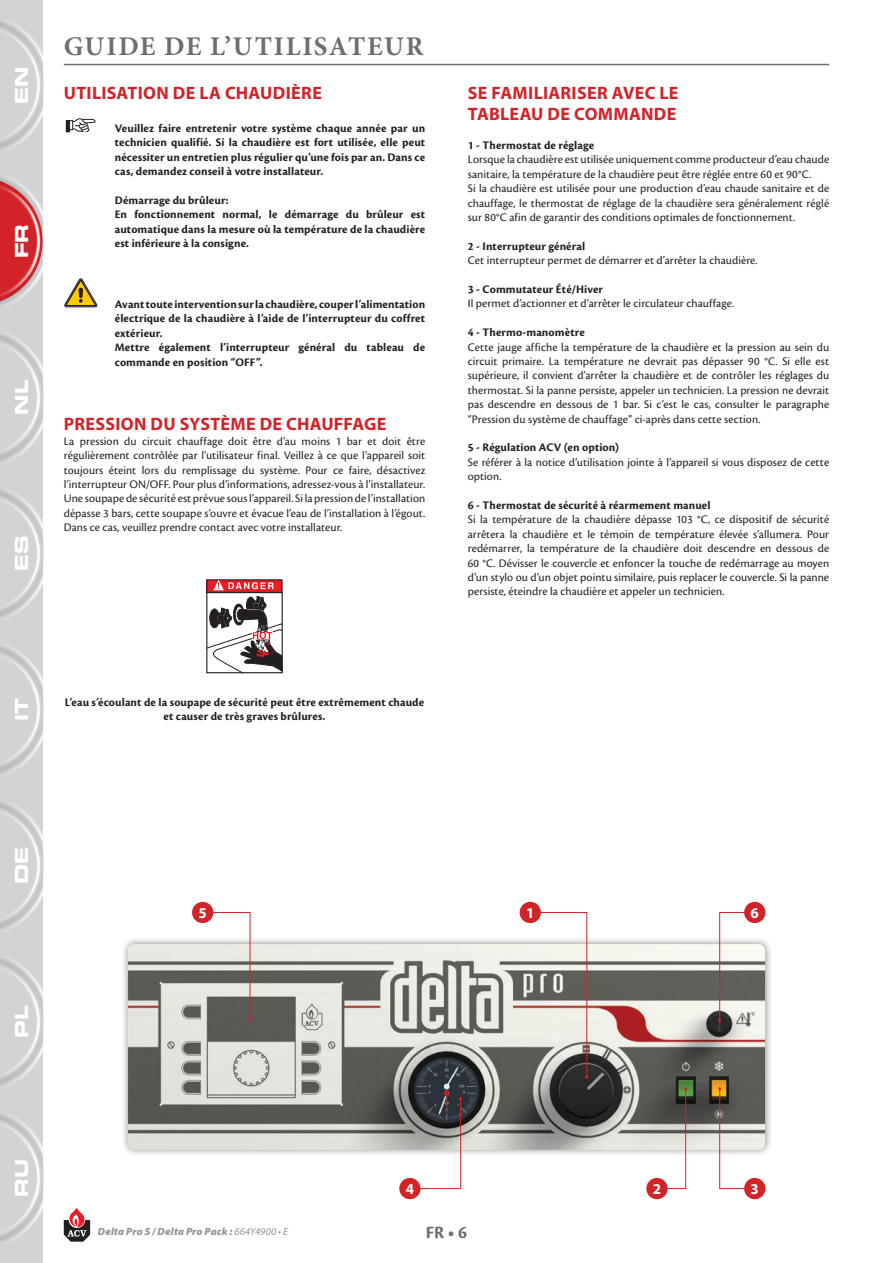
<style>
.page{position:relative;width:893px;height:1263px;background:#fff}
.page>*{position:absolute;margin:0;border:0;box-sizing:border-box;transform-origin:0 0}
.t1{font:700 27px "Minion Pro";letter-spacing:.065em;color:#6d6e71}
.t2{font:700 18px/21.6px "Myriad Pro";letter-spacing:.015em;color:#d22329}
.t3{font:18px "Eurostile LT Std Bold Ex 2";letter-spacing:-.005em;color:#fff}
.t4{font:700 18px "Cronos Pro";color:#6d6e71}
.t5{font:700 15px "Myriad Pro";color:#fff}
.t6{font:12px/14.4px "Cronos Pro";letter-spacing:.005em;color:#231f20;text-align:justify}
.t7{font:700 12px/14.4px "Cronos Pro";letter-spacing:.01em;color:#231f20}
.t8{font:italic 900 10.5px "Myriad Pro";letter-spacing:.02em;color:#939598}
.s1{font-weight:400}
</style>
<div class="page">
<svg style="left:64px;top:1208px;width:26px;height:34px"></svg>
<div style="left:0;top:0;width:43px;height:1263px;background:#d1d3d4"></div>
<div style="left:0;top:20px;width:45px;height:131px;background:#231f20;opacity:.75"></div>
<div style="left:0;top:177px;width:45px;height:130px;background:#231f20;opacity:.75"></div>
<div style="left:0;top:1113px;width:45px;height:131px;background:#231f20;opacity:.75"></div>
<div style="left:0;top:957px;width:45px;height:131px;background:#231f20;opacity:.75"></div>
<div style="left:0;top:801px;width:45px;height:130px;background:#231f20;opacity:.75"></div>
<div style="left:0;top:645px;width:45px;height:130px;background:#231f20;opacity:.75"></div>
<div style="left:0;top:489px;width:45px;height:130px;background:#231f20;opacity:.75"></div>
<div style="left:0;top:333px;width:45px;height:130px;background:#231f20;opacity:.75"></div>
<div style="left:120px;top:936px;width:653px;height:221px;background:#231f20;opacity:.5"></div>
<img style="left:128px;top:944px;width:637px;height:206px">
<svg style="left:656px;top:1087px;width:31px;height:102px"></svg>
<div style="left:646px;top:1178px;width:22px;height:21px;background:#d22329;border-radius:50%"></div>
<svg style="left:529px;top:912px;width:59px;height:166px"></svg>
<div style="left:520px;top:902px;width:21px;height:21px;background:#d22329;border-radius:50%"></div>
<svg style="left:202px;top:912px;width:50px;height:109px"></svg>
<div style="left:192px;top:902px;width:21px;height:21px;background:#d22329;border-radius:50%"></div>
<svg style="left:409px;top:1097px;width:53px;height:92px"></svg>
<div style="left:399px;top:1178px;width:22px;height:21px;background:#d22329;border-radius:50%"></div>
<svg style="left:718px;top:1087px;width:37px;height:102px"></svg>
<div style="left:744px;top:1178px;width:21px;height:21px;background:#d22329;border-radius:50%"></div>
<svg style="left:718px;top:912px;width:37px;height:110px"></svg>
<div style="left:744px;top:902px;width:21px;height:21px;background:#d22329;border-radius:50%"></div>
<div style="left:66px;top:120px;width:4px;height:12px;border:1px solid #231f20"></div>
<div style="left:69px;top:120px;width:4px;height:10px;border:1px solid #231f20"></div>
<svg style="left:72px;top:118px;width:24px;height:14px"></svg>
<svg style="left:64px;top:279px;width:34px;height:28px"></svg>
<svg style="left:79px;top:288px;width:4px;height:10px"></svg>
<div style="left:207px;top:580px;width:75px;height:12px;background:#ed1c24"></div>
<svg style="left:214px;top:580px;width:60px;height:10px"></svg>
<div style="left:206px;top:592px;width:77px;height:81px;border:1px solid #231f20"></div>
<svg style="left:206px;top:596px;width:76px;height:77px"></svg>
<hr style="left:64px;top:64px;width:765px;height:1px;background:#6d6e71">
<h2 class="t3" style="left:9px;top:104px;width:39px;rotate:-90deg">EN</h2>
<h2 class="t3" style="left:9px;top:258px;width:36px;rotate:-90deg">FR</h2>
<h2 class="t3" style="left:9px;top:415px;width:36px;rotate:-90deg">NL</h2>
<h2 class="t3" style="left:9px;top:571px;width:37px;rotate:-90deg">ES</h2>
<h1 class="t1" style="left:64px;top:28px;width:361px">GUIDE DE L’UTILISATEUR</h1>
<h2 class="t2" style="left:64px;top:81px;width:260px">UTILISATION DE LA CHAUDIÈRE</h2>
<p class="t7" style="left:115px;top:121px;width:312px;text-align:justify">Veuillez faire entretenir votre système chaque année par un technicien qualifié. Si la chaudière est fort utilisée, elle peut nécessiter un entretien plus régulier qu’une fois par an. Dans ce cas, demandez conseil à votre installateur.</p>
<p class="t7" style="left:115px;top:193px;width:312px">Démarrage du brûleur:<br>En fonctionnement normal, le démarrage du brûleur est automatique dans la mesure où la température de la chaudière est inférieure à la consigne.</p>
<p class="t7" style="left:115px;top:297px;width:312px">Avant toute intervention sur la chaudière, couper l’alimentation électrique de la chaudière à l’aide de l’interrupteur du coffret extérieur.<br>Mettre également l’interrupteur général du tableau de commande en position “OFF”.</p>
<h2 class="t2" style="left:64px;top:413px;width:324px">PRESSION DU SYSTÈME DE CHAUFFAGE</h2>
<p class="t6" style="left:64px;top:434px;width:363px">La pression du circuit chauffage doit être d’au moins 1 bar et doit être régulièrement contrôlée par l’utilisateur final. Veillez à ce que l’appareil soit toujours éteint lors du remplissage du système. Pour ce faire, désactivez l’interrupteur ON/OFF. Pour plus d’informations, adressez-vous à l’installateur.<br>Une soupape de sécurité est prévue sous l’appareil. Si la pression de l’installation dépasse 3 bars, cette soupape s’ouvre et évacue l’eau de l’installation à l’égout.<br>Dans ce cas, veuillez prendre contact avec votre installateur.</p>
<h2 class="t3" style="left:9px;top:721px;width:25px;rotate:-90deg">IT</h2>
<p class="t7" style="left:65px;top:695px;width:361px;text-align:center">L’eau s’écoulant de la soupape de sécurité peut être extrêmement chaude et causer de très graves brûlures.</p>
<h2 class="t2" style="left:468px;top:81px;width:212px">SE FAMILIARISER AVEC LE<br>TABLEAU DE COMMANDE</h2>
<p class="t7" style="left:468px;top:138px;width:128px">1 - Thermostat de réglage</p>
<p class="t6" style="left:468px;top:152px;width:363px;text-align:left">Lorsque la chaudière est utilisée uniquement comme producteur d’eau chaude sanitaire, la température de la chaudière peut être réglée entre 60 et 90°C.<br>Si la chaudière est utilisée pour une production d’eau chaude sanitaire et de chauffage, le thermostat de réglage de la chaudière sera généralement réglé sur 80°C afin de garantir des conditions optimales de fonctionnement.</p>
<p class="t7" style="left:468px;top:239px;width:119px">2 - Interrupteur général</p>
<p class="t6" style="left:468px;top:253px;width:291px">Cet interrupteur permet de démarrer et d’arrêter la chaudière.</p>
<p class="t7" style="left:468px;top:282px;width:137px">3 - Commutateur Été/Hiver</p>
<p class="t6" style="left:468px;top:296px;width:268px">Il permet d’actionner et d’arrêter le circulateur chauffage.</p>
<p class="t7" style="left:468px;top:325px;width:118px">4 - Thermo-manomètre</p>
<p class="t6" style="left:468px;top:340px;width:363px">Cette jauge affiche la température de la chaudière et la pression au sein du circuit primaire. La température ne devrait pas dépasser 90 °C. Si elle est supérieure, il convient d’arrêter la chaudière et de contrôler les réglages du thermostat. Si la panne persiste, appeler un technicien. La pression ne devrait pas descendre en dessous de 1 bar. Si c’est le cas, consulter le paragraphe “Pression du système de chauffage” ci-après dans cette section.</p>
<p class="t7" style="left:468px;top:441px;width:153px">5 - Régulation ACV (en option)</p>
<p class="t6" style="left:468px;top:455px;width:363px">Se référer à la notice d’utilisation jointe à l’appareil si vous disposez de cette option.</p>
<p class="t7" style="left:468px;top:498px;width:244px">6 - Thermostat de sécurité à réarmement manuel</p>
<p class="t6" style="left:468px;top:512px;width:363px">Si la température de la chaudière dépasse 103 °C, ce dispositif de sécurité arrêtera la chaudière et le témoin de température élevée s’allumera. Pour redémarrer, la température de la chaudière doit descendre en dessous de 60 °C. Dévisser le couvercle et enfoncer la touche de redémarrage au moyen d’un stylo ou d’un objet pointu similaire, puis replacer le couvercle. Si la panne persiste, éteindre la chaudière et appeler un technicien.</p>
<h2 class="t3" style="left:9px;top:884px;width:38px;rotate:-90deg">DE</h2>
<h2 class="t3" style="left:9px;top:1038px;width:34px;rotate:-90deg">PL</h2>
<h2 class="t3" style="left:9px;top:1197px;width:39px;rotate:-90deg">RU</h2>
<p class="t5" style="left:199px;top:903px;width:10px">5</p>
<p class="t5" style="left:526px;top:903px;width:10px">1</p>
<p class="t5" style="left:751px;top:903px;width:10px">6</p>
<p class="t5" style="left:406px;top:1179px;width:10px">4</p>
<p class="t5" style="left:751px;top:1179px;width:10px">3</p>
<p class="t5" style="left:653px;top:1179px;width:10px">2</p>
<p class="t8" style="left:98px;top:1224px;width:192px">Delta Pro S / Delta Pro Pack : <span class="s1">664Y4900 • E</span></p>
<h2 class="t4" style="left:426px;top:1222px;width:43px">FR • 6</h2>
</div>
